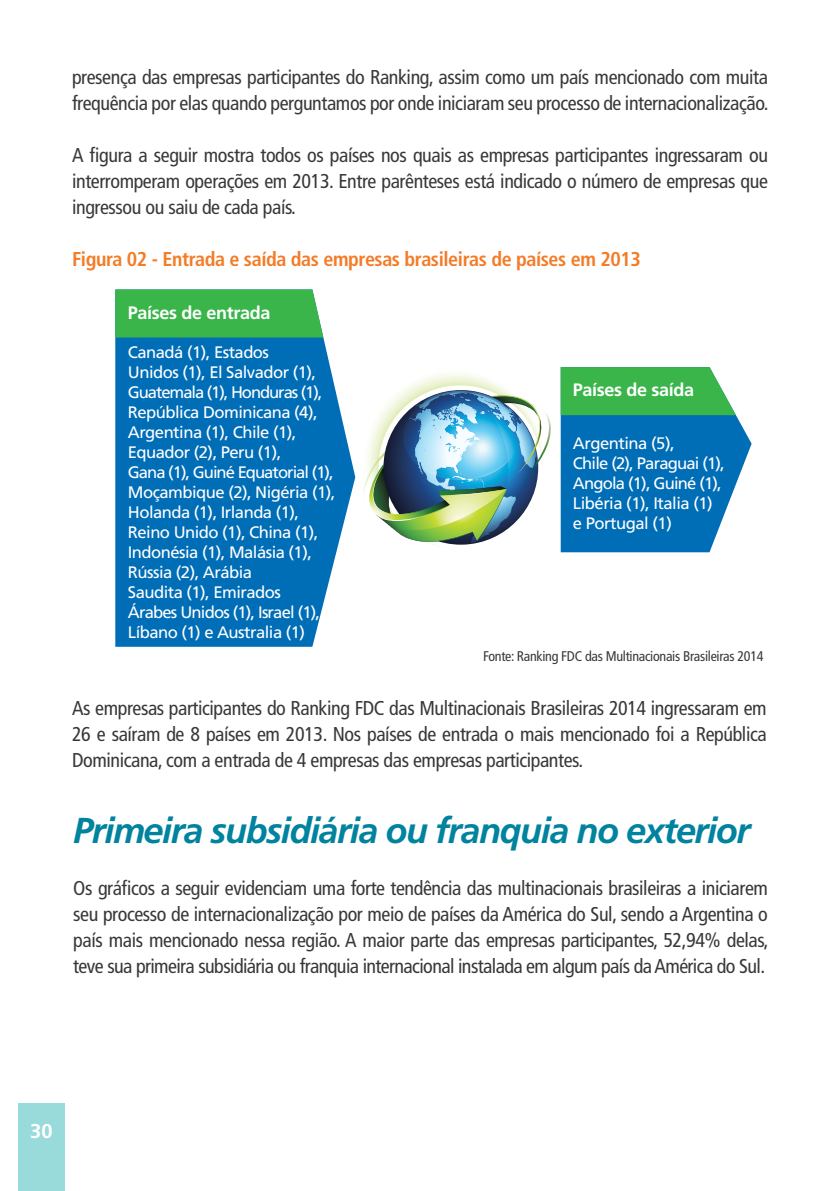
<style>
.page{position:relative;width:840px;height:1191px;background:#fff}
.page>*{position:absolute;margin:0;border:0;box-sizing:border-box;transform-origin:0 0}
.t1{font:italic 700 36px "Frutiger LT Std";letter-spacing:-.04em;color:#00839f}
.t2{font:condensed 20px/26px "Frutiger LT Std";letter-spacing:-.02em;color:#383839;text-align:justify}
.t3{font:700 condensed 20px "Frutiger LT Std";letter-spacing:-.02em;color:#f47b27}
.t4{font:700 20px "Frutiger LT Std";color:#fff}
.t5{font:700 18px "Frutiger LT Std";letter-spacing:-.02em;color:#fff}
.t6{font:16.6px/20px "Frutiger LT Std";letter-spacing:-.03em;color:#fff}
.t7{font:condensed 14px "Frutiger LT Std";letter-spacing:-.02em;color:#383839}
</style>
<div class="page">
<div style="left:18px;top:1103px;width:47px;height:88px;background:#99dada"></div>
<div style="left:115px;top:336px;width:232px;height:311px;background:#006db7"></div>
<div style="left:115px;top:289px;width:208px;height:48px;background:#39b54a"></div>
<svg style="left:347px;top:373px;width:123px;height:137px"></svg>
<img style="left:362px;top:375px;width:189px;height:171px">
<svg style="left:560px;top:367px;width:191px;height:185px;background:#288ca6"></svg>
<p class="t2" style="left:72px;top:64px;width:697px">presença das empresas participantes do Ranking, assim como um país mencionado com muita frequência por elas quando perguntamos por onde iniciaram seu processo de internacionalização.</p>
<p class="t2" style="left:72px;top:142px;width:697px">A figura a seguir mostra todos os países nos quais as empresas participantes ingressaram ou interromperam operações em 2013. Entre parênteses está indicado o número de empresas que ingressou ou saiu de cada país.</p>
<p class="t3" style="left:72px;top:247px;width:570px">Figura 02 - Entrada e saída das empresas brasileiras de países em 2013</p>
<p class="t5" style="left:128px;top:302px;width:144px">Países de entrada</p>
<p class="t6" style="left:128px;top:343px;width:209px">Canadá (1), Estados<br>Unidos (1), El Salvador (1),<br>Guatemala (1), Honduras (1),<br>República Dominicana (4),<br>Argentina (1), Chile (1),<br>Equador (2), Peru (1),<br>Gana (1), Guiné Equatorial (1),<br>Moçambique (2), Nigéria (1),<br>Holanda (1), Irlanda (1),<br>Reino Unido (1), China (1),<br>Indonésia (1), Malásia (1),<br>Rússia (2), Arábia<br>Saudita (1), Emirados<br>Árabes Unidos (1), Israel (1),<br>Líbano (1) e Australia (1)</p>
<p class="t5" style="left:572px;top:379px;width:123px">Países de saída</p>
<p class="t6" style="left:572px;top:433px;width:153px">Argentina (5),<br>Chile (2), Paraguai (1),<br>Angola (1), Guiné (1),<br>Libéria (1), Italia (1) e Portugal (1)</p>
<p class="t7" style="left:483px;top:648px;width:282px">Fonte: Ranking FDC das Multinacionais Brasileiras 2014</p>
<p class="t2" style="left:72px;top:695px;width:695px">As empresas participantes do Ranking FDC das Multinacionais Brasileiras 2014 ingressaram em 26 e saíram de 8 países em 2013. Nos países de entrada o mais mencionado foi a República Dominicana, com a entrada de 4 empresas das empresas participantes.</p>
<h1 class="t1" style="left:73px;top:809px;width:678px">Primeira subsidiária ou franquia no exterior</h1>
<p class="t2" style="left:73px;top:875px;width:696px">Os gráficos a seguir evidenciam uma forte tendência das multinacionais brasileiras a iniciarem seu processo de internacionalização por meio de países da América do Sul, sendo a Argentina o país mais mencionado nessa região. A maior parte das empresas participantes, 52,94% delas, teve sua primeira subsidiária ou franquia internacional instalada em algum país da América do Sul.</p>
<p class="t4" style="left:30px;top:1118px;width:24px">30</p>
</div>
